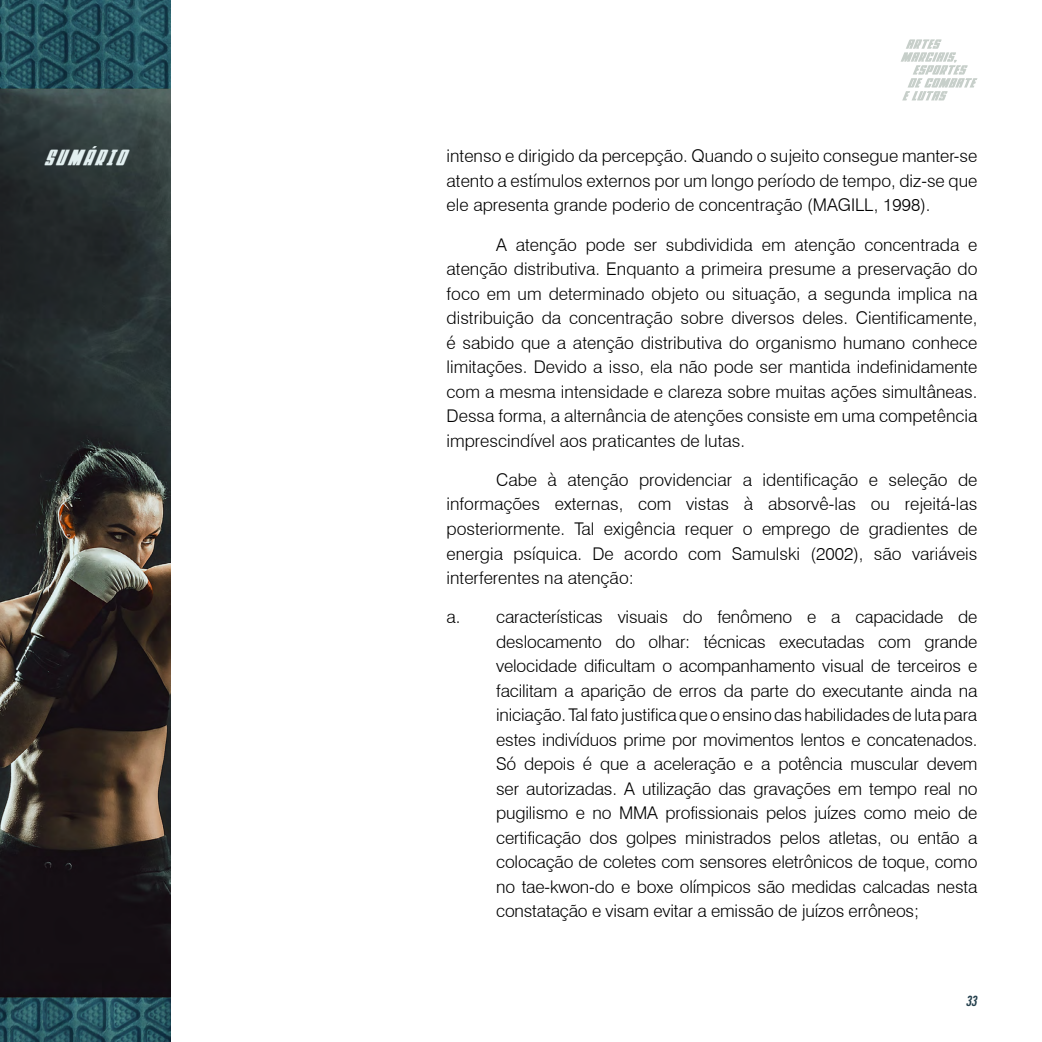
<style>
.page{position:relative;width:1042px;height:1042px;background:#fff}
.page>*{position:absolute;margin:0;border:0;box-sizing:border-box;transform-origin:0 0}
.t1{font:300 17.5px/24.5px "Swiss 721 BT";color:#000;text-align:justify}
.t2{font:italic condensed 17.5px "Power Lord";letter-spacing:.15em;color:#e2eff0}
.t3{font:italic 700 15.75px "Acumin Pro Extra Cond";color:#26414e}
</style>
<div class="page">
<img style="left:0;top:0;width:171px;height:1042px">
<svg style="left:901px;top:39px;width:76px;height:61px"></svg>
<p class="t2" style="left:45px;top:146px;width:82px">SUMÁRIO</p>
<p class="t1" style="left:446px;top:144px;width:532px">intenso e dirigido da percepção. Quando o sujeito consegue manter-se atento a estímulos externos por um longo período de tempo, diz-se que ele apresenta grande poderio de concentração (MAGILL, 1998).</p>
<p class="t1" style="left:446px;top:232px;width:532px;text-indent:50px">A atenção pode ser subdividida em atenção concentrada e atenção distributiva. Enquanto a primeira presume a preservação do foco em um determinado objeto ou situação, a segunda implica na distribuição da concentração sobre diversos deles. Cientificamente, é sabido que a atenção distributiva do organismo humano conhece limitações. Devido a isso, ela não pode ser mantida indefinidamente com a mesma intensidade e clareza sobre muitas ações simultâneas.<br>Dessa forma, a alternância de atenções consiste em uma competência imprescindível aos praticantes de lutas.</p>
<p class="t1" style="left:446px;top:467px;width:532px;text-indent:50px">Cabe à atenção providenciar a identificação e seleção de informações externas, com vistas à absorvê-las ou rejeitá-las posteriormente. Tal exigência requer o emprego de gradientes de energia psíquica. De acordo com Samulski (2002), são variáveis interferentes na atenção:</p>
<p class="t1" style="left:496px;top:605px;width:483px;text-indent:-50px">a. características visuais do fenômeno e a capacidade de deslocamento do olhar: técnicas executadas com grande velocidade dificultam o acompanhamento visual de terceiros e facilitam a aparição de erros da parte do executante ainda na iniciação. Tal fato justifica que o ensino das habilidades de luta para estes indivíduos prime por movimentos lentos e concatenados.<br>Só depois é que a aceleração e a potência muscular devem ser autorizadas. A utilização das gravações em tempo real no pugilismo e no MMA profissionais pelos juízes como meio de certificação dos golpes ministrados pelos atletas, ou então a colocação de coletes com sensores eletrônicos de toque, como no tae-kwon-do e boxe olímpicos são medidas calcadas nesta constatação e visam evitar a emissão de juízos errôneos;</p>
<p class="t3" style="left:966px;top:991px;width:13px">33</p>
</div>
